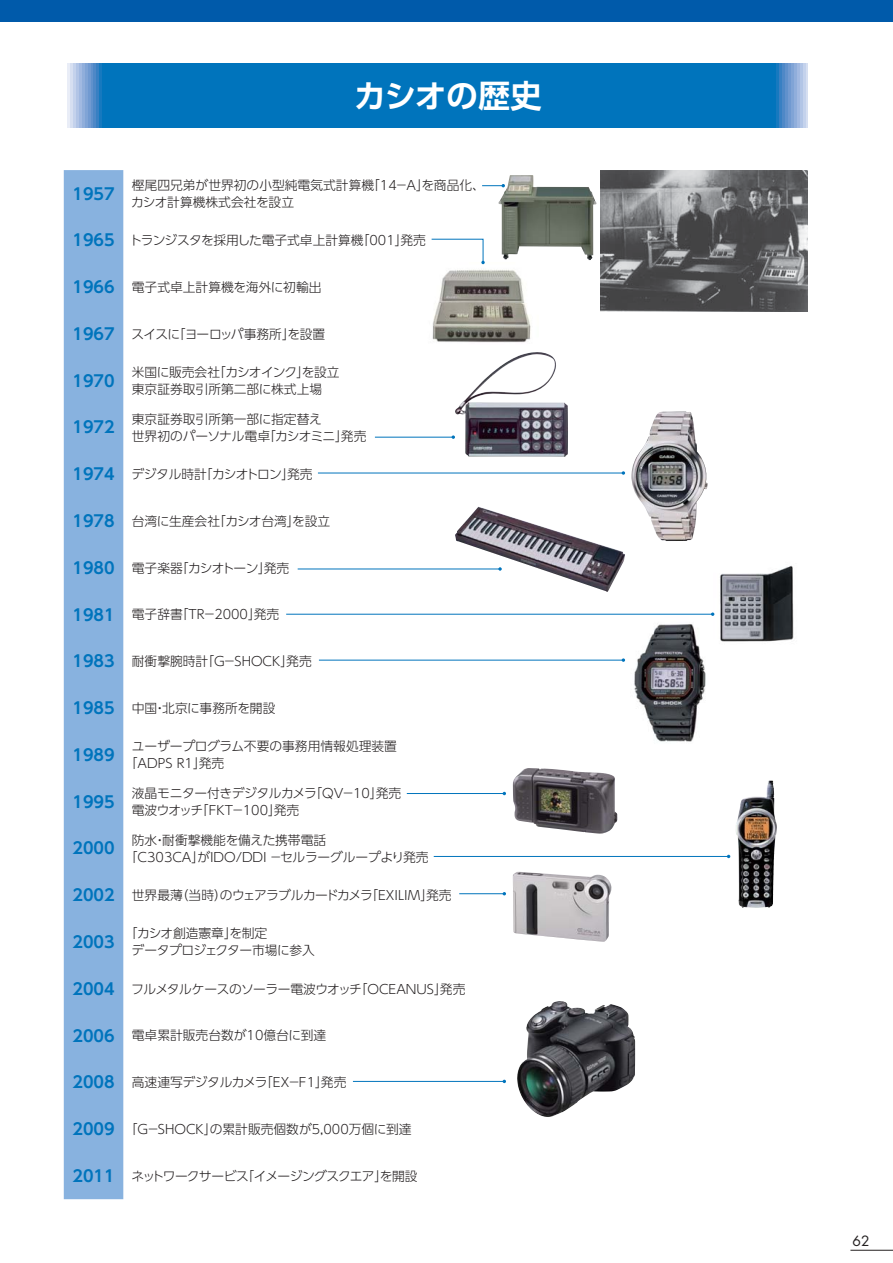
<style>
.page{position:relative;width:893px;height:1263px;background:#fff}
.page>*{position:absolute;margin:0;border:0;box-sizing:border-box;transform-origin:0 0}
.t1{font:31.95px "UD Shin Go Pro De Bold 90 pv RKSJ H";letter-spacing:-.015em;color:#fff}
.t2{font:15.9px "UD Shin Go Pro De Bold 90 pv RKSJ H";color:#0074bc}
.t3{font:13.8px "Futura";color:#231f20}
.t4{font:12.75px/17px "UD Shin Go Pro Light 90 pv RKSJ H";color:#231f20}
.t5{font:12.75px/17px "UD Shin Go Pro Light 90 pv RKSJ H";letter-spacing:-.03em;color:#231f20}
.t6{font:12.75px "UD Shin Go Pro Light 90 pv RKSJ H";letter-spacing:-.02em;color:#231f20}
.t7{font:12.75px "UD Shin Go Pro Light 90 pv RKSJ H";letter-spacing:-.035em;color:#231f20}
.t8{font:12.75px "UD Shin Go Pro Light 90 pv RKSJ H";letter-spacing:-.025em;color:#231f20}
.t9{font:12.75px "UD Shin Go Pro Light 90 pv RKSJ H";letter-spacing:-.055em;color:#231f20}
.t10{font:12.75px "UD Shin Go Pro Light 90 pv RKSJ H";letter-spacing:-.04em;color:#231f20}
.s1{font-family:"UD Shin Go Pro De Bold 90 pv RKSJ H";font-size:15.9px;color:#0074bc}
</style>
<div class="page">
<div style="left:64px;top:170px;width:59px;height:1029px;background:#88b2df"></div>
<img style="left:634px;top:624px;width:72px;height:118px">
<svg style="left:67px;top:64px;width:741px;height:64px;background:#0b78be"></svg>
<img style="left:600px;top:170px;width:208px;height:141px">
<img style="left:498px;top:175px;width:98px;height:85px">
<img style="left:432px;top:264px;width:99px;height:79px">
<img style="left:455px;top:352px;width:113px;height:105px">
<img style="left:631px;top:411px;width:77px;height:130px">
<img style="left:455px;top:507px;width:170px;height:85px">
<img style="left:714px;top:565px;width:80px;height:77px">
<img style="left:513px;top:768px;width:104px;height:66px">
<img style="left:513px;top:872px;width:98px;height:70px">
<img style="left:517px;top:1001px;width:118px;height:116px">
<img style="left:736px;top:780px;width:41px;height:128px">
<svg style="left:482px;top:184px;width:23px;height:3px"></svg>
<svg style="left:431px;top:238px;width:54px;height:26px"></svg>
<hr style="left:375px;top:437px;width:78px;height:1px;background:#0074bc">
<hr style="left:318px;top:473px;width:305px;height:1px;background:#0074bc">
<hr style="left:298px;top:568px;width:202px;height:1px;background:#0074bc">
<svg style="left:498px;top:567px;width:4px;height:4px"></svg>
<hr style="left:319px;top:660px;width:304px;height:1px;background:#0074bc">
<hr style="left:407px;top:793px;width:97px;height:1px;background:#0074bc">
<hr style="left:434px;top:856px;width:295px;height:1px;background:#0074bc">
<hr style="left:459px;top:893px;width:45px;height:1px;background:#0074bc">
<hr style="left:353px;top:1081px;width:151px;height:1px;background:#0074bc">
<hr style="left:286px;top:614px;width:427px;height:1px;background:#0074bc">
<hr style="left:850px;top:1250px;width:43px;height:1px;background:#231f20">
<div style="left:0;top:0;width:893px;height:21px;background:#005aaa"></div>
<h1 class="t1" style="left:354px;top:84px;width:189px">カシオの歴史</h1>
<p class="t2" style="left:72px;top:188px;width:44px">1957</p>
<p class="t4" style="left:131px;top:178px;width:355px">樫尾四兄弟が世界初の小型純電気式計算機「14－A」を商品化、カシオ計算機株式会社を設立</p>
<p class="t4" style="left:72px;top:234px;width:355px"><span class="s1">1965</span> トランジスタを採用した電子式卓上計算機「001」発売</p>
<p class="t4" style="left:72px;top:280px;width:250px"><span class="s1">1966</span> 電子式卓上計算機を海外に初輸出</p>
<p class="t10" style="left:72px;top:329px;width:254px"><span class="s1">1967</span> スイスに「ヨーロッパ事務所」を設置</p>
<p class="t2" style="left:72px;top:375px;width:44px">1970</p>
<p class="t4" style="left:132px;top:365px;width:209px">米国に販売会社「カシオインク」を設立東京証券取引所第二部に株式上場</p>
<p class="t2" style="left:72px;top:421px;width:44px">1972</p>
<p class="t4" style="left:132px;top:412px;width:236px">東京証券取引所第一部に指定替え　<br>世界初のパーソナル電卓「カシオミニ」発売</p>
<p class="t7" style="left:72px;top:469px;width:242px"><span class="s1">1974</span> デジタル時計「カシオトロン」発売</p>
<p class="t4" style="left:72px;top:514px;width:259px"><span class="s1">1978</span> 台湾に生産会社「カシオ台湾」を設立</p>
<p class="t7" style="left:72px;top:563px;width:218px"><span class="s1">1980</span> 電子楽器「カシオトーン」発売</p>
<p class="t4" style="left:72px;top:608px;width:208px"><span class="s1">1981</span> 電子辞書「TR－2000」発売</p>
<p class="t4" style="left:72px;top:654px;width:241px"><span class="s1">1983</span> 耐衝撃腕時計「G－SHOCK」発売</p>
<p class="t4" style="left:72px;top:701px;width:204px"><span class="s1">1985</span> 中国・北京に事務所を開設</p>
<p class="t2" style="left:72px;top:749px;width:44px">1989</p>
<p class="t4" style="left:125px;top:740px;width:274px;text-indent:7px">ユーザープログラム不要の事務用情報処理装置「ADPS R1」発売</p>
<p class="t2" style="left:72px;top:796px;width:44px">1995</p>
<p class="t5" style="left:132px;top:786px;width:284px">液晶モニター付きデジタルカメラ「QV－10」発売　電波ウオッチ「FKT－100」発売</p>
<p class="t2" style="left:72px;top:842px;width:44px">2000</p>
<p class="t4" style="left:125px;top:833px;width:305px;text-indent:7px">防水・耐衝撃機能を備えた携帯電話<br>「C303CA」がIDO/DDI －セルラーグループより発売</p>
<p class="t8" style="left:72px;top:890px;width:381px"><span class="s1">2002</span> 世界最薄（当時）のウェアラブルカードカメラ「EXILIM」発売</p>
<p class="t2" style="left:72px;top:936px;width:44px">2003</p>
<p class="t5" style="left:132px;top:927px;width:185px;text-indent:-7px">「カシオ創造憲章」を制定　<br>データプロジェクター市場に参入</p>
<p class="t6" style="left:72px;top:984px;width:394px"><span class="s1">2004</span> フルメタルケースのソーラー電波ウオッチ「OCEANUS」発売</p>
<p class="t4" style="left:72px;top:1029px;width:255px"><span class="s1">2006</span> 電卓累計販売台数が10億台に到達</p>
<p class="t6" style="left:72px;top:1077px;width:275px"><span class="s1">2008</span> 高速連写デジタルカメラ「EX－F1」発売</p>
<p class="t4" style="left:72px;top:1122px;width:341px"><span class="s1">2009</span> 「G－SHOCK」の累計販売個数が5,000万個に到達</p>
<p class="t9" style="left:72px;top:1171px;width:347px"><span class="s1">2011</span> ネットワークサービス「イメージングスクエア」を開設</p>
<p class="t3" style="left:853px;top:1235px;width:19px">62</p>
</div>
